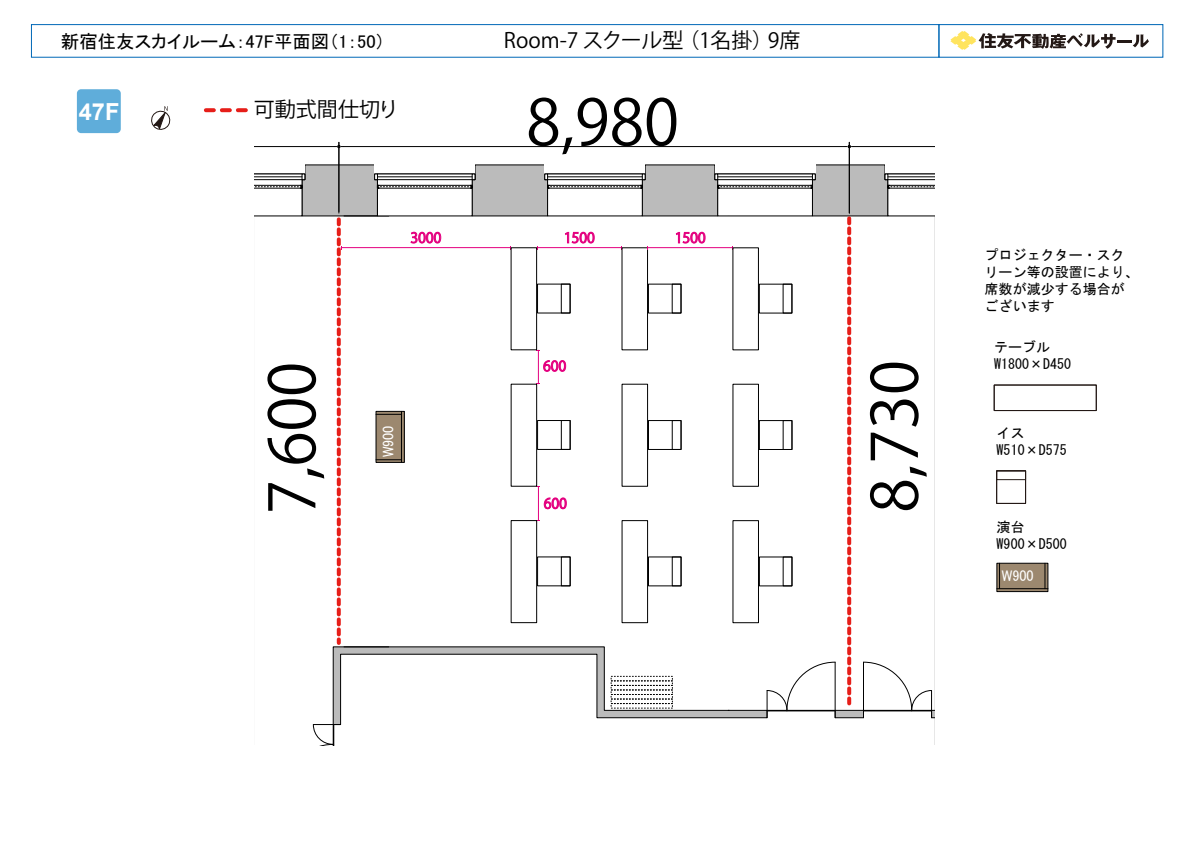
<style>
.page{position:relative;width:1191px;height:842px;background:#fff}
.page>*{position:absolute;margin:0;border:0;box-sizing:border-box;transform-origin:0 0}
.t1{font:63px "Koz Go Pr 6 N";color:#000}
.t2{font:700 23.5px "Arial";color:#fff}
.t3{font:21px "Koz Go Pr 6 N";color:#000}
.t4{font:18.5px "MS P Gothic";color:#000}
.t5{font:15.5px "MS P Gothic";color:#fff;scale:.92 1}
.t6{font:14px/16.8px "MS Gothic";color:#000}
.t7{font:14px "Koz Go Pr 6 N";color:#e4007f}
</style>
<div class="page">
<div style="left:31px;top:24px;width:908px;height:34px;background:#fff;border:1px solid #0068b7"></div>
<div style="left:938px;top:24px;width:225px;height:34px;border:1px solid #0068b7"></div>
<svg style="left:950px;top:31px;width:165px;height:19px"></svg>
<hr style="left:1117px;top:40px;width:14px;height:3px;background:#231815">
<svg style="left:1132px;top:34px;width:17px;height:14px"></svg>
<div style="left:77px;top:89px;width:44px;height:44px;background:#5fadda;border-radius:4px"></div>
<svg style="left:151px;top:106px;width:20px;height:24px"></svg>
<svg style="left:206px;top:108px;width:42px;height:4px"></svg>
<hr style="left:254px;top:146px;width:81px;height:1px;background:#000">
<hr style="left:339px;top:142px;width:1px;height:71px;background:#000">
<hr style="left:343px;top:146px;width:502px;height:1px;background:#000">
<hr style="left:849px;top:142px;width:1px;height:71px;background:#000">
<hr style="left:853px;top:146px;width:81px;height:1px;background:#000">
<svg style="left:845px;top:145px;width:8px;height:3px"></svg>
<svg style="left:335px;top:145px;width:8px;height:3px"></svg>
<div style="left:994px;top:385px;width:102px;height:26px;border:1px solid #231815"></div>
<div style="left:996px;top:471px;width:29px;height:33px;border:1px solid #231815"></div>
<div style="left:996px;top:471px;width:29px;height:9px;border:1px solid #231815"></div>
<div style="left:996px;top:563px;width:52px;height:29px;background:#9c886f;border:1px solid #000"></div>
<hr style="left:997px;top:588px;width:51px;height:1px;background:#000">
<svg style="left:999px;top:563px;width:1px;height:25px"></svg>
<svg style="left:1044px;top:563px;width:1px;height:26px"></svg>
<svg style="left:254px;top:164px;width:680px;height:581px"></svg>
<div style="left:732px;top:248px;width:26px;height:102px;background:#fff"></div>
<div style="left:759px;top:284px;width:33px;height:29px;background:#fff;border:1px solid #000"></div>
<div style="left:783px;top:284px;width:9px;height:29px;border:1px solid #000"></div>
<div style="left:733px;top:384px;width:25px;height:102px;background:#fff"></div>
<div style="left:759px;top:420px;width:33px;height:30px;background:#fff;border:1px solid #000"></div>
<div style="left:783px;top:420px;width:9px;height:29px;border:1px solid #000"></div>
<div style="left:733px;top:520px;width:25px;height:103px;background:#fff"></div>
<div style="left:759px;top:557px;width:33px;height:29px;background:#fff;border:1px solid #000"></div>
<div style="left:783px;top:557px;width:9px;height:29px;border:1px solid #000"></div>
<h3 class="t4" style="left:61px;top:32px;width:325px">新宿住友スカイルーム：47F平面図（1：50）</h3>
<h3 class="t3" style="left:504px;top:28px;width:298px">Room-7 スクール型 （1名掛）9席</h3>
<h2 class="t2" style="left:79px;top:95px;width:42px">47F</h2>
<h3 class="t3" style="left:254px;top:97px;width:146px">可動式間仕切り</h3>
<h1 class="t1" style="left:526px;top:87px;width:154px">8,980</h1>
<p class="t7" style="left:410px;top:230px;width:32px">3000</p>
<p class="t7" style="left:564px;top:230px;width:32px">1500</p>
<p class="t7" style="left:675px;top:230px;width:32px">1500</p>
<p class="t6" style="left:984px;top:247px;width:155px">プロジェクター・スクリーン等の設置により、席数が減少する場合がございます</p>
<h1 class="t1" style="left:257px;top:515px;width:154px;rotate:-90deg">7,600</h1>
<p class="t5" style="left:380px;top:457px;width:36px;rotate:-90deg">W900</p>
<p class="t7" style="left:543px;top:358px;width:25px">600</p>
<p class="t7" style="left:544px;top:495px;width:25px">600</p>
<h1 class="t1" style="left:859px;top:513px;width:154px;rotate:-90deg">8,730</h1>
<p class="t6" style="left:994px;top:338px;width:78px">テーブル<br>W1800×D450</p>
<p class="t6" style="left:996px;top:424px;width:72px">イス<br>W510×D575</p>
<p class="t6" style="left:996px;top:518px;width:72px">演台<br>W900×D500</p>
<p class="t5" style="left:1002px;top:567px;width:36px">W900</p>
</div>
